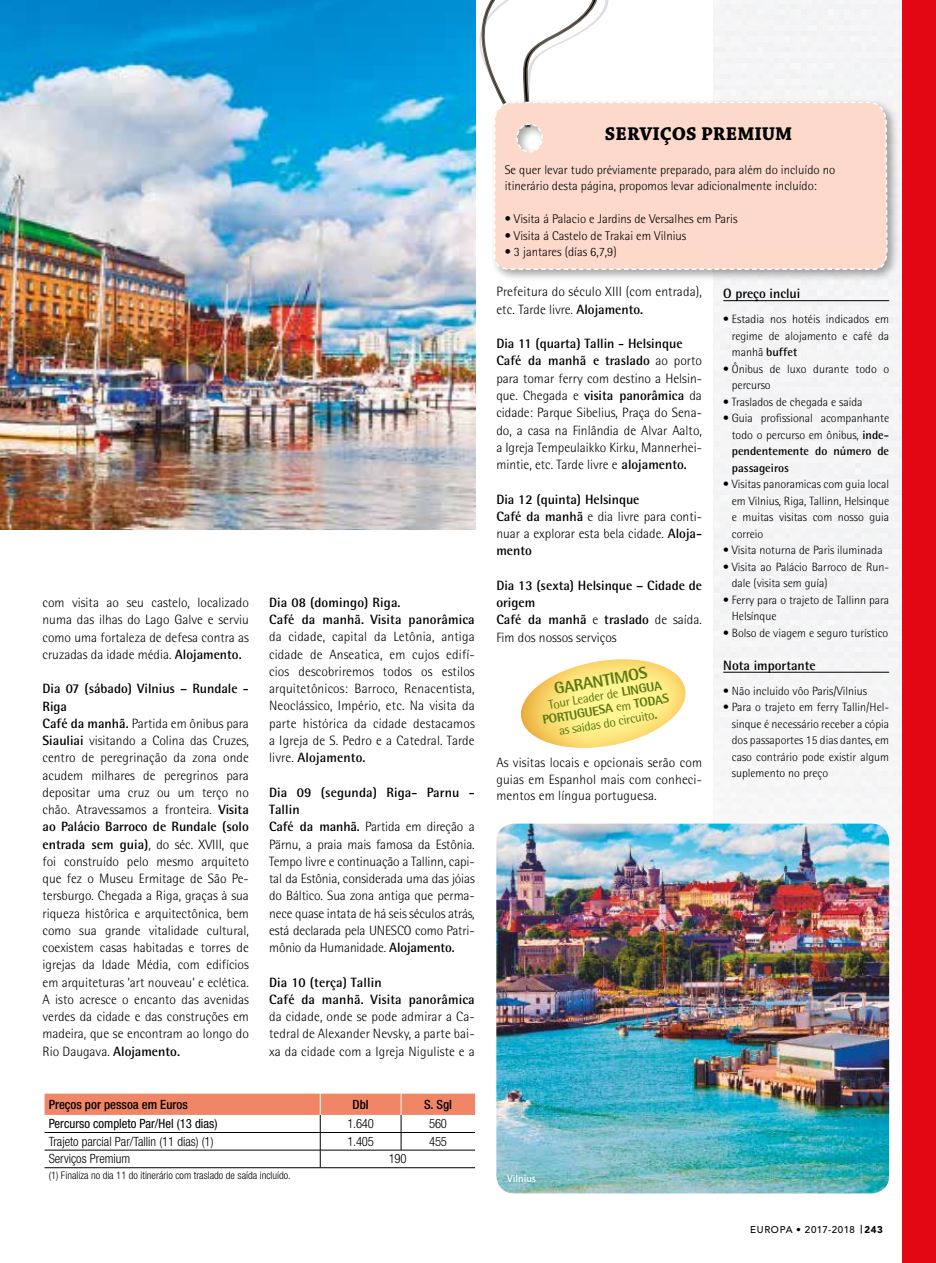
<style>
.page{position:relative;width:936px;height:1263px;background:#fff}
.page>*{position:absolute;margin:0;border:0;box-sizing:border-box;transform-origin:0 0}
.t1{font:700 19.5px "Chaparral Pro";color:#000}
.t2{font:800 16.5px "Rotis Semi Sans Std";color:#5b7813}
.t3{font:300 13.5px/17.2px "Rotis Semi Sans Std";color:#000}
.t4{font:700 13.5px/17.2px "Rotis Semi Sans Std";color:#000}
.t5{font:300 12.75px/16.5px "Rotis Semi Sans Std";color:#000}
.t6{font:300 condensed 12.75px "Helvetica Neue LT Std";color:#000}
.t7{font:12.75px/13.8px "Rotis Semi Sans Std";color:#5b7813;text-align:center}
.t8{font:condensed 12.75px "Helvetica Neue LT Std";color:#000}
.t9{font:500 condensed 12.75px "Helvetica Neue LT Std";color:#000}
.t10{font:300 12px/16.5px "Rotis Semi Sans Std";color:#000;text-align:justify}
.t11{font:300 condensed 10.5px "Helvetica Neue LT Std";color:#000}
.t12{font:700 10.5px "Rotis Semi Sans Std";color:#fff}
.t13{font:500 9.75px "Avenir LT Std";letter-spacing:.06em;color:#000}
.s1{font-weight:700}
.s2{font-weight:300}
.s3{font-weight:800}
.s4{font-weight:900}
</style>
<div class="page">
<img style="left:713px;top:0;width:189px;height:1234px">
<div style="left:902px;top:0;width:33px;height:1263px;background:#e30613"></div>
<hr style="left:723px;top:300px;width:166px;height:1px;background:#000">
<hr style="left:723px;top:672px;width:166px;height:1px;background:#000">
<img style="left:0;top:0;width:475px;height:529px">
<svg style="left:45px;top:1094px;width:430px;height:73px"></svg>
<hr style="left:45px;top:1167px;width:275px;height:1px;background:#000">
<hr style="left:320px;top:1167px;width:81px;height:1px;background:#000">
<hr style="left:401px;top:1167px;width:74px;height:1px;background:#000">
<img style="left:496px;top:824px;width:393px;height:369px">
<div style="left:490px;top:98px;width:409px;height:184px;background:#000;opacity:.36"></div>
<svg style="left:493px;top:101px;width:395px;height:170px"></svg>
<svg style="left:455px;top:0;width:407px;height:253px"></svg>
<svg style="left:520px;top:624px;width:195px;height:159px"></svg>
<h1 class="t1" style="left:605px;top:123px;width:189px">SERVIÇOS PREMIUM</h1>
<p class="t3" style="left:43px;top:594px;width:208px;text-align:justify">com visita ao seu castelo, localizado numa das ilhas do Lago Galve e serviu como uma fortaleza de defesa contra as cruzadas da idade média. <span class="s1">Alojamento.</span></p>
<p class="t3" style="left:43px;top:680px;width:208px"><span class="s1">Dia 07 (sábado) Vilnius – Rundale - Riga<br>Café da manhã.</span> Partida em ônibus para <span class="s1">Siauliai</span> visitando a Colina das Cruzes, centro de peregrinação da zona onde acudem milhares de peregrinos para depositar uma cruz ou um terço no chão. Atravessamos a fronteira. <span class="s1">Visita ao Palácio Barroco de Rundale (solo entrada sem guia)</span>, do séc. XVIII, que foi construído pelo mesmo arquiteto que fez o Museu Ermitage de São Pe&shy;tersburgo. Chegada a Riga, graças à sua riqueza histôrica e arquitectônica, bem como sua grande vitalidade cultural, coexistem casas habitadas e torres de igrejas da Idade Média, com edifícios em arquiteturas ‘art nouveau’ e eclética.<br>A isto acresce o encanto das avenidas verdes da cidade e das construções em madeira, que se encontram ao longo do Rio Daugava. <span class="s1">Alojamento.</span></p>
<p class="t4" style="left:269px;top:593px;width:207px">Dia 08 (domingo) Riga.<br>Café da manhã. Visita panorâmica</p>
<p class="t3" style="left:269px;top:628px;width:207px;text-align:justify">da cidade, capital da Letônia, antiga cidade de Anseatica, em cujos edifí&shy;cios descobriremos todos os estilos arquitetônicos: Barroco, Renacentista, Neoclássico, Império, etc. Na visita da parte histórica da cidade destacamos a Igreja de S. Pedro e a Catedral. Tarde livre. <span class="s1">Alojamento.</span></p>
<p class="t3" style="left:269px;top:783px;width:207px"><span class="s1">Dia 09 (segunda) Riga- Parnu - Tallin<br>Café da manhã.</span> Partida em direção a Pärnu, a praia mais famosa da Estônia.<br>Tempo livre e continuação a Tallinn, capi&shy;tal da Estônia, considerada uma das jóias do Báltico. Sua zona antiga que perma&shy;nece quase intata de há seis séculos atrás, está declarada pela UNESCO como Patri&shy;mônio da Humanidade. <span class="s1">Alojamento.</span></p>
<p class="t4" style="left:269px;top:973px;width:207px">Dia 10 (terça) Tallin<br>Café da manhã. Visita panorâmica</p>
<p class="t3" style="left:269px;top:1008px;width:207px;text-align:justify">da cidade, onde se pode admirar a Ca&shy;tedral de Alexander Nevsky, a parte bai&shy;xa da cidade com a Igreja Niguliste e a</p>
<p class="t5" style="left:504px;top:161px;width:332px">Se quer levar tudo préviamente preparado, para além do incluído no itinerário desta página, propomos levar adicionalmente incluído:</p>
<p class="t5" style="left:504px;top:211px;width:234px">• Visita á Palacio e Jardins de Versalhes em Paris</p>
<p class="t5" style="left:504px;top:227px;width:183px">• Visita á Castelo de Trakai em Vilnius</p>
<p class="t5" style="left:504px;top:244px;width:113px">• 3 jantares (días 6,7,9)</p>
<p class="t3" style="left:496px;top:283px;width:207px">Prefeitura do século XIII (com entrada), etc. Tarde livre. <span class="s1">Alojamento.</span></p>
<p class="t3" style="left:496px;top:335px;width:207px"><span class="s1">Dia 11 (quarta) Tallin - Helsinque Café da manhã e traslado</span> ao porto para tomar ferry com destino a Helsin&shy;que. Chegada e <span class="s1">visita panorâmica</span> da cidade: Parque Sibelius, Praça do Sena&shy;do, a casa na Finlândia de Alvar Aalto, a Igreja Tempeulaikko Kirku, Mannerhei&shy;mintie, etc. Tarde livre e <span class="s1">alojamento.</span></p>
<p class="t3" style="left:496px;top:490px;width:207px"><span class="s1">Dia 12 (quinta) Helsinque<br>Café da manhã</span> e dia livre para conti&shy;nuar a explorar esta bela cidade. <span class="s1">Aloja&shy;mento</span></p>
<p class="t4" style="left:496px;top:576px;width:207px">Dia 13 (sexta) Helsinque – Cidade de origem<br>Café da manhã <span class="s2">e</span> traslado <span class="s2">de saída.<br>Fim dos nossos serviços</span></p>
<p class="t2" style="left:552px;top:678px;width:96px;rotate:-10deg">GARANTIMOS</p>
<p class="t7" style="left:539px;top:700px;width:130px;rotate:-10deg">Tour Leader de <span class="s3">LINGUA<br>PORTUGUESA</span> em <span class="s3">TODAS </span>as saídas do circuito<span class="s3">.</span></p>
<p class="t3" style="left:496px;top:754px;width:207px;line-height:16.5px;text-align:justify">As visitas locais e opcionais serão com guias em Espanhol mais com conheci&shy;mentos em língua portuguesa.</p>
<p class="t4" style="left:723px;top:285px;width:79px">O preço inclui</p>
<p class="t10" style="left:731px;top:311px;width:159px;text-indent:-9px">• Estadia nos hotéis indicados em regime de alojamento e café da manhã <span class="s1">buffet</span></p>
<p class="t10" style="left:731px;top:360px;width:159px;text-indent:-9px">• Ônibus de luxo durante todo o percurso</p>
<p class="t10" style="left:723px;top:393px;width:141px">• Traslados de chegada e saida</p>
<p class="t10" style="left:731px;top:410px;width:159px;text-indent:-9px">• Guia profissional acompanhante todo o percurso em ônibus, <span class="s1">inde&shy;pendentemente do número de passageiros</span></p>
<p class="t10" style="left:731px;top:476px;width:159px;text-indent:-9px">• Visitas panoramicas com guia local em Vilnius, Riga, Tallinn, Helsinque e muitas visitas com nosso guia correio</p>
<p class="t10" style="left:723px;top:542px;width:161px">• Visita noturna de Paris iluminada</p>
<p class="t10" style="left:731px;top:558px;width:159px;text-indent:-9px">• Visita ao Palácio Barroco de Run&shy;dale (visita sem guía)</p>
<p class="t10" style="left:731px;top:591px;width:159px;text-indent:-9px">• Ferry para o trajeto de Tallinn para<br>Helsínque</p>
<p class="t10" style="left:723px;top:624px;width:167px">• Bolso de viagem e seguro turístico</p>
<p class="t4" style="left:723px;top:656px;width:94px">Nota importante</p>
<p class="t10" style="left:723px;top:682px;width:145px">• Não incluido vôo Paris/Vilnius</p>
<p class="t10" style="left:731px;top:699px;width:159px;text-indent:-9px">• Para o trajeto em ferry Tallin/Hel&shy;sinque é necessário receber a cópia dos passaportes 15 dias dantes, em caso contrário pode existir algum suplemento no preço</p>
<p class="t9" style="left:49px;top:1097px;width:141px">Preços por pessoa em Euros</p>
<p class="t9" style="left:352px;top:1097px;width:18px">Dbl</p>
<p class="t9" style="left:424px;top:1097px;width:29px">S. Sgl</p>
<p class="t8" style="left:49px;top:1116px;width:170px">Percurso completo Par/Hel (13 dias)</p>
<p class="t6" style="left:347px;top:1116px;width:28px">1.640</p>
<p class="t6" style="left:429px;top:1116px;width:19px">560</p>
<p class="t6" style="left:49px;top:1134px;width:166px">Trajeto parcial Par/Tallin (11 dias) (1)</p>
<p class="t6" style="left:347px;top:1134px;width:28px">1.405</p>
<p class="t6" style="left:429px;top:1134px;width:19px">455</p>
<p class="t6" style="left:49px;top:1152px;width:83px">Serviços Premium</p>
<p class="t6" style="left:389px;top:1152px;width:19px">190</p>
<p class="t11" style="left:49px;top:1170px;width:243px">(1) Finaliza no dia 11 do itinerário com traslado de saída incluído.</p>
<p class="t12" style="left:507px;top:1172px;width:31px">Vilnius</p>
<p class="t13" style="left:750px;top:1224px;width:134px">EUROPA • 2017-2018 <span class="s4">243</span></p>
</div>
